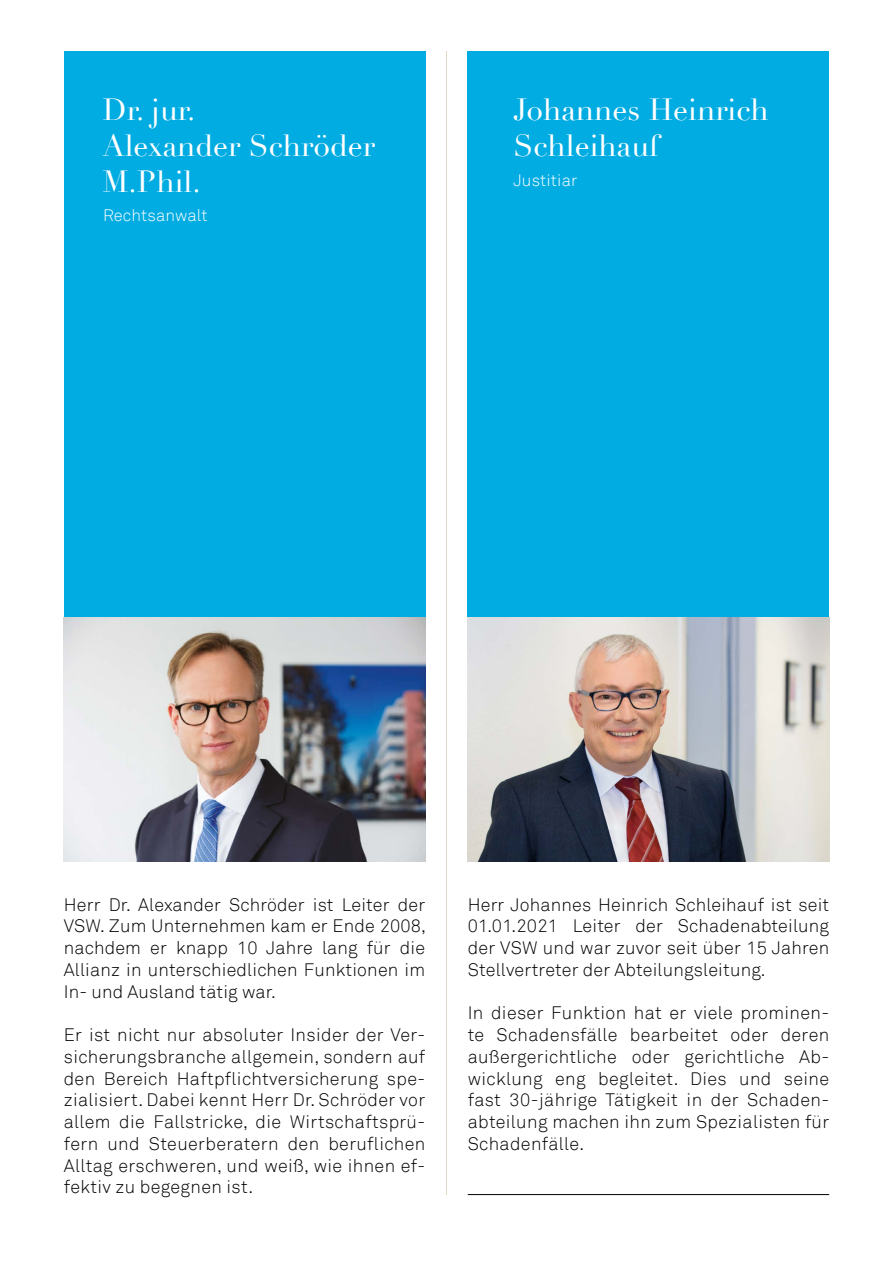
<style>
.page{position:relative;width:893px;height:1263px;background:#fff}
.page>*{position:absolute;margin:0;border:0;box-sizing:border-box;transform-origin:0 0}
.t1{font:30px/36px "Didot";color:#fff}
.t2{font:300 18px/21.8px "Akkurat";letter-spacing:.01em;color:#000;text-align:justify}
.t3{font:300 16.5px "Akkurat";letter-spacing:.01em;color:#fff}
</style>
<div class="page">
<div style="left:468px;top:51px;width:361px;height:810px;background:#00ace2"></div>
<div style="left:64px;top:51px;width:361px;height:810px;background:#00ace2"></div>
<hr style="left:446px;top:51px;width:1px;height:1144px;background:#e2d6c4">
<img style="left:64px;top:617px;width:361px;height:244px">
<img style="left:468px;top:617px;width:361px;height:244px">
<hr style="left:468px;top:1194px;width:361px;height:1px;background:#000">
<h1 class="t1" style="left:102px;top:93px;width:274px">Dr. jur.<br>Alexander Schröder<br>M.Phil.</h1>
<p class="t3" style="left:103px;top:205px;width:106px">Rechtsanwalt</p>
<h1 class="t1" style="left:513px;top:93px;width:257px">Johannes Heinrich<br>Schleihauf</h1>
<p class="t3" style="left:513px;top:170px;width:65px">Justitiar</p>
<p class="t2" style="left:64px;top:894px;width:364px">Herr Dr. Alexander Schröder ist Leiter der VSW. Zum Unternehmen kam er Ende 2008, nachdem er knapp 10 Jahre lang für die Allianz in unterschiedlichen Funktionen im In- und Ausland tätig war.</p>
<p class="t2" style="left:64px;top:1024px;width:363px">Er ist nicht nur absoluter Insider der Ver&shy;sicherungsbranche allgemein, sondern auf den Bereich Haftpflichtversicherung spe&shy;zialisiert. Dabei kennt Herr Dr. Schröder vor allem die Fallstricke, die Wirtschaftsprü&shy;fern und Steuerberatern den beruflichen Alltag erschweren, und weiß, wie ihnen ef&shy;fektiv zu begegnen ist.</p>
<p class="t2" style="left:468px;top:894px;width:363px">Herr Johannes Heinrich Schleihauf ist seit 01.01.2021 Leiter der Schadenabteilung der VSW und war zuvor seit über 15 Jahren Stellvertreter der Abteilungsleitung.</p>
<p class="t2" style="left:468px;top:1002px;width:363px">In dieser Funktion hat er viele prominen&shy;te Schadensfälle bearbeitet oder deren außergerichtliche oder gerichtliche Ab&shy;wicklung eng begleitet. Dies und seine fast 30-jährige Tätigkeit in der Schaden&shy;abteilung machen ihn zum Spezialisten für Schadenfälle.</p>
</div>
